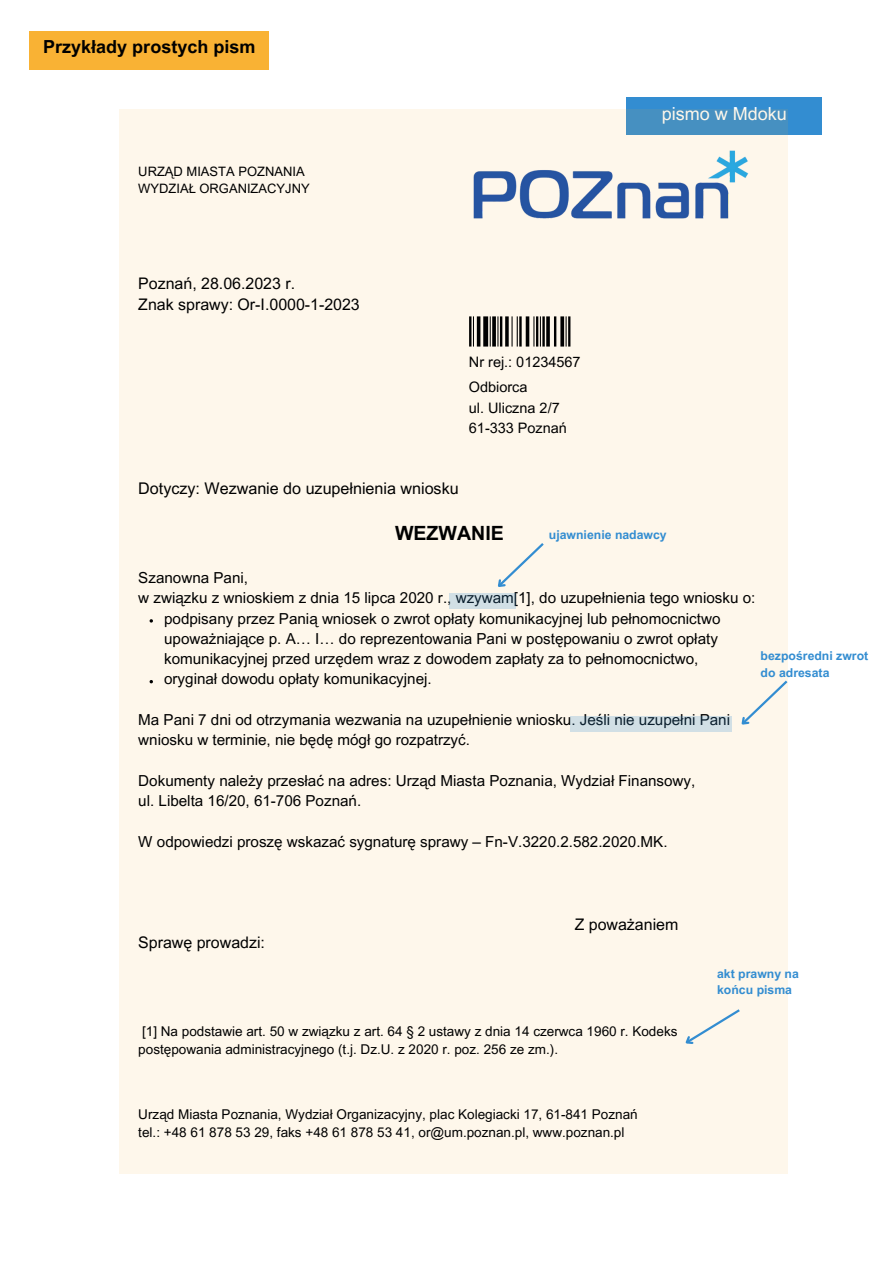
<style>
.page{position:relative;width:894px;height:1264px;background:#fff}
.page>*{position:absolute;margin:0;border:0;box-sizing:border-box;transform-origin:0 0}
.t1{font:700 19.65px "Arial MT Pro";color:#000}
.t2{font:700 18px "Arial MT Pro";color:#000}
.t3{font:18px "Arial MT Pro";color:#fff}
.t4{font:16.05px "Arial MT Pro";color:#000}
.t5{font:15.9px/21.3px "Arial MT Pro";color:#000}
.t6{font:15.15px/20.2px "Arial MT Pro";color:#000}
.t7{font:14.4px/25.3px "Arial MT Pro";color:#000}
.t8{font:13.5px/18px "Arial MT Pro";color:#000}
.t9{font:12.9px/17.2px "Arial MT Pro";color:#000}
.t10{font:700 12.3px/16.4px "Arial MT Pro";color:#338dd1}
</style>
<div class="page">
<div style="left:29px;top:31px;width:240px;height:38px;background:#f9b234"></div>
<div style="left:626px;top:97px;width:196px;height:38px;background:#338dd1"></div>
<div style="left:119px;top:110px;width:668px;height:1064px;background:#fef7eb"></div>
<img style="left:473px;top:150px;width:274px;height:69px">
<svg style="left:469px;top:316px;width:101px;height:30px"></svg>
<svg style="left:149px;top:680px;width:4px;height:3px"></svg>
<svg style="left:685px;top:1009px;width:55px;height:35px"></svg>
<div style="left:570px;top:716px;width:161px;height:16px;background:#d1dfe5"></div>
<svg style="left:741px;top:678px;width:47px;height:52px"></svg>
<svg style="left:498px;top:543px;width:46px;height:44px"></svg>
<div style="left:449px;top:593px;width:67px;height:15px;background:#d1dfe5"></div>
<p class="t2" style="left:43px;top:40px;width:214px">Przykłady prostych pism</p>
<p class="t9" style="left:138px;top:164px;width:173px">URZĄD MIASTA POZNANIA<br>WYDZIAŁ ORGANIZACYJNY</p>
<p class="t5" style="left:138px;top:274px;width:223px">Poznań, 28.06.2023 r.<br>Znak sprawy: Or-I.0000-1-2023</p>
<p class="t7" style="left:469px;top:351px;width:113px">Nr rej.: 01234567<br>Odbiorca</p>
<p class="t7" style="left:469px;top:399px;width:99px;line-height:20.1px">ul. Uliczna 2/7<br>61-333 Poznań</p>
<p class="t4" style="left:138px;top:482px;width:322px">Dotyczy: Wezwanie do uzupełnienia wniosku</p>
<p class="t3" style="left:661px;top:107px;width:127px">pismo w Mdoku</p>
<p class="t1" style="left:395px;top:526px;width:110px">WEZWANIE</p>
<p class="t10" style="left:548px;top:528px;width:119px">ujawnienie nadawcy</p>
<p class="t6" style="left:138px;top:569px;width:111px">Szanowna Pani,</p>
<p class="t6" style="left:138px;top:590px;width:618px">w związku z wnioskiem z dnia 15 lipca 2020 r., wzywam[1], do uzupełnienia tego wniosku o:</p>
<p class="t6" style="left:164px;top:610px;width:557px">podpisany przez Panią wniosek o zwrot opłaty komunikacyjnej lub pełnomocnictwo</p>
<p class="t6" style="left:164px;top:630px;width:555px">upoważniające p. A… I… do reprezentowania Pani w postępowaniu o zwrot opłaty</p>
<p class="t6" style="left:164px;top:650px;width:535px">komunikacyjnej przed urzędem wraz z dowodem zapłaty za to pełnomocnictwo,</p>
<p class="t6" style="left:164px;top:671px;width:269px">oryginał dowodu opłaty komunikacyjnej.</p>
<p class="t6" style="left:138px;top:711px;width:593px">Ma Pani 7 dni od otrzymania wezwania na uzupełnienie wniosku. Jeśli nie uzupełni Pani wniosku w terminie, nie będę mógł go rozpatrzyć.</p>
<p class="t6" style="left:138px;top:772px;width:558px">Dokumenty należy przesłać na adres: Urząd Miasta Poznania, Wydział Finansowy, ul. Libelta 16/20, 61-706 Poznań.</p>
<p class="t6" style="left:138px;top:833px;width:530px">W odpowiedzi proszę wskazać sygnaturę sprawy – Fn-V.3220.2.582.2020.MK.</p>
<p class="t10" style="left:760px;top:649px;width:109px">bezpośredni zwrot do adresata</p>
<p class="t5" style="left:138px;top:933px;width:128px">Sprawę prowadzi:</p>
<p class="t5" style="left:574px;top:915px;width:105px">Z poważaniem</p>
<p class="t8" style="left:138px;top:1024px;width:540px">[1] Na podstawie art. 50 w związku z art. 64 § 2 ustawy z dnia 14 czerwca 1960 r. Kodeks postępowania administracyjnego (t.j. Dz.U. z 2020 r. poz. 256 ze zm.).</p>
<p class="t8" style="left:138px;top:1106px;width:500px">Urząd Miasta Poznania, Wydział Organizacyjny, plac Kolegiacki 17, 61-841 Poznań tel.: +48 61 878 53 29, faks +48 61 878 53 41, or@um.poznan.pl, www.poznan.pl</p>
<p class="t10" style="left:717px;top:967px;width:83px">akt prawny na końcu pisma</p>
</div>
